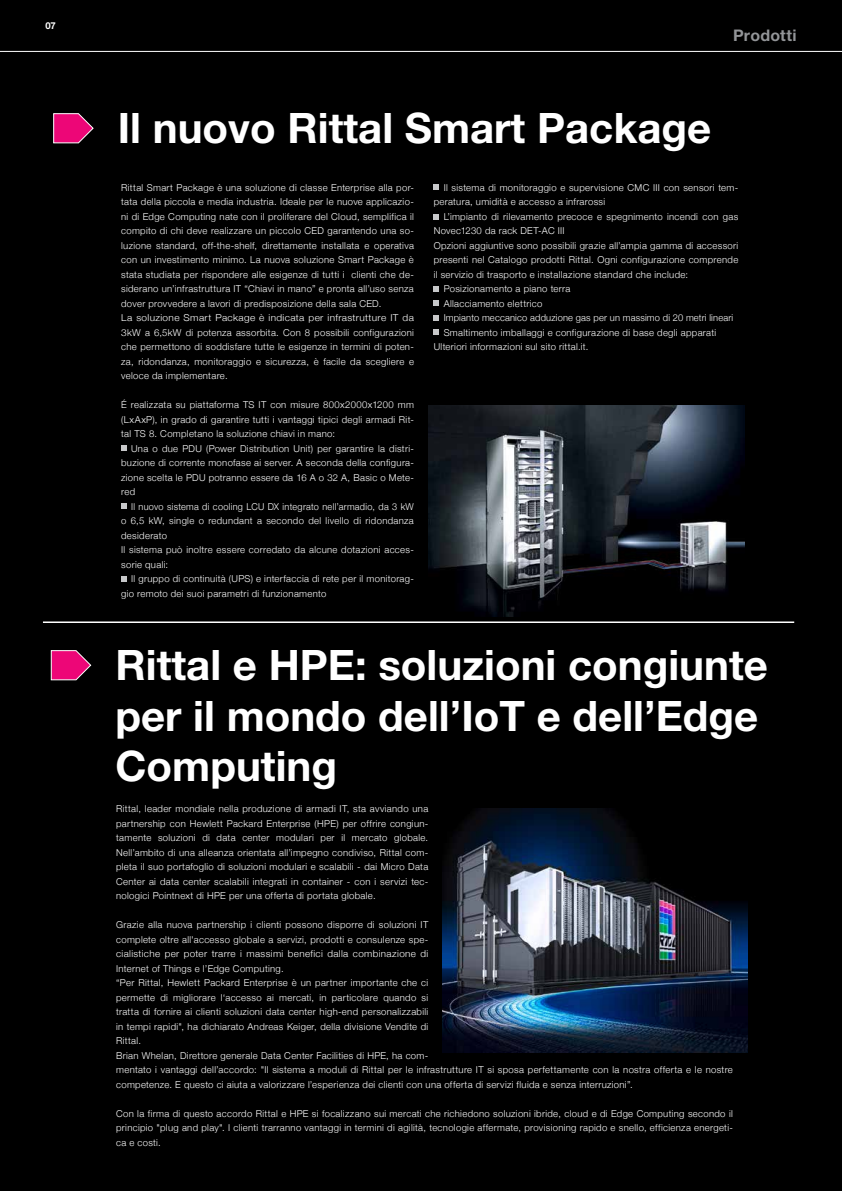
<style>
.page{position:relative;width:842px;height:1191px;background:#000}
.page>*{position:absolute;margin:0;border:0;box-sizing:border-box;transform-origin:0 0}
.t1{font:700 42px/50.4px "Helvetica Neue LT Std";color:#fff}
.t2{font:700 16px "Helvetica Neue LT Std";letter-spacing:.015em;color:#939598}
.t3{font:300 9.5px/14.5px "Helvetica Neue";letter-spacing:.035em;color:#fff}
.t4{font:700 9.5px "Helvetica Neue LT Std";color:#fff}
</style>
<div class="page">
<svg style="left:53px;top:113px;width:41px;height:30px"></svg>
<svg style="left:122px;top:446px;width:5px;height:5px"></svg>
<svg style="left:122px;top:503px;width:5px;height:6px"></svg>
<svg style="left:122px;top:576px;width:5px;height:5px"></svg>
<img style="left:429px;top:405px;width:315px;height:212px">
<img style="left:442px;top:809px;width:305px;height:243px">
<hr style="left:43px;top:621px;width:751px;height:2px;background:#fff">
<svg style="left:51px;top:650px;width:40px;height:30px"></svg>
<svg style="left:434px;top:185px;width:5px;height:5px"></svg>
<svg style="left:434px;top:214px;width:5px;height:5px"></svg>
<svg style="left:434px;top:286px;width:5px;height:5px"></svg>
<svg style="left:434px;top:301px;width:5px;height:5px"></svg>
<svg style="left:434px;top:315px;width:5px;height:5px"></svg>
<svg style="left:434px;top:330px;width:5px;height:5px"></svg>
<hr style="left:0;top:51px;width:842px;height:1px;background:#fff">
<p class="t4" style="left:45px;top:20px;width:12px">07</p>
<h2 class="t2" style="left:738px;top:15px;width:65px">Prodotti</h2>
<h2 class="t2" style="left:733px;top:26px;width:65px">Prodotti</h2>
<h1 class="t1" style="left:118px;top:102px;width:595px">Il nuovo Rittal Smart Package</h1>
<p class="t3" style="left:121px;top:179px;width:294px">Rittal Smart Package è una soluzione di classe Enterprise alla por&shy;tata della piccola e media industria. Ideale per le nuove applicazio&shy;ni di Edge Computing nate con il proliferare del Cloud, semplifica il compito di chi deve realizzare un piccolo CED garantendo una so&shy;luzione standard, off-the-shelf, direttamente installata e operativa con un investimento minimo. La nuova soluzione Smart Package è stata studiata per rispondere alle esigenze di tutti i clienti che de&shy;siderano un’infrastruttura IT “Chiavi in mano” e pronta all’uso senza dover provvedere a lavori di predisposizione della sala CED.<br>La soluzione Smart Package è indicata per infrastrutture IT da 3kW a 6,5kW di potenza assorbita. Con 8 possibili configurazioni che permettono di soddisfare tutte le esigenze in termini di poten&shy;za, ridondanza, monitoraggio e sicurezza, è facile da scegliere e veloce da implementare.</p>
<p class="t3" style="left:121px;top:397px;width:294px;text-align:justify">É realizzata su piattaforma TS IT con misure 800x2000x1200 mm (LxAxP), in grado di garantire tutti i vantaggi tipici degli armadi Rit&shy;tal TS 8. Completano la soluzione chiavi in mano:</p>
<p class="t3" style="left:121px;top:440px;width:294px;text-align:justify">• Una o due PDU (Power Distribution Unit) per garantire la distri&shy;buzione di corrente monofase ai server. A seconda della configura&shy;zione scelta le PDU potranno essere da 16 A o 32 A, Basic o Mete&shy;red</p>
<p class="t3" style="left:121px;top:498px;width:294px">• Il nuovo sistema di cooling LCU DX integrato nell’armadio, da 3 kW o 6,5 kW, single o redundant a secondo del livello di ridondanza desiderato<br>Il sistema può inoltre essere corredato da alcune dotazioni acces&shy;sorie quali:</p>
<p class="t3" style="left:121px;top:571px;width:294px">• Il gruppo di continuità (UPS) e interfaccia di rete per il monitorag&shy;gio remoto dei suoi parametri di funzionamento</p>
<p class="t3" style="left:434px;top:179px;width:306px">• Il sistema di monitoraggio e supervisione CMC III con sensori tem&shy;peratura, umidità e accesso a infrarossi</p>
<p class="t3" style="left:434px;top:208px;width:306px">• L’impianto di rilevamento precoce e spegnimento incendi con gas Novec1230 da rack DET-AC III<br>Opzioni aggiuntive sono possibili grazie all’ampia gamma di accessori presenti nel Catalogo prodotti Rittal. Ogni configurazione comprende il servizio di trasporto e installazione standard che include:</p>
<p class="t3" style="left:434px;top:281px;width:138px">• Posizionamento a piano terra</p>
<p class="t3" style="left:434px;top:295px;width:110px">• Allacciamento elettrico</p>
<p class="t3" style="left:434px;top:310px;width:301px">• Impianto meccanico adduzione gas per un massimo di 20 metri lineari</p>
<p class="t3" style="left:434px;top:324px;width:284px">• Smaltimento imballaggi e configurazione di base degli apparati<br>Ulteriori informazioni sul sito rittal.it.</p>
<h1 class="t1" style="left:116px;top:639px;width:654px">Rittal e HPE: soluzioni congiunte per il mondo dell’IoT e dell’Edge<br>Computing</h1>
<p class="t3" style="left:116px;top:801px;width:314px;text-align:justify">Rittal, leader mondiale nella produzione di armadi IT, sta avviando una partnership con Hewlett Packard Enterprise (HPE) per offrire congiun&shy;tamente soluzioni di data center modulari per il mercato globale.<br>Nell’ambito di una alleanza orientata all’impegno condiviso, Rittal com&shy;pleta il suo portafoglio di soluzioni modulari e scalabili - dai Micro Data Center ai data center scalabili integrati in container - con i servizi tec&shy;nologici Pointnext di HPE per una offerta di portata globale.</p>
<p class="t3" style="left:116px;top:917px;width:618px">Grazie alla nuova partnership i clienti possono disporre di soluzioni IT<br>complete oltre all'accesso globale a servizi, prodotti e consulenze spe-<br>cialistiche per poter trarre i massimi benefici dalla combinazione di<br>Internet of Things e l’Edge Computing.<br>“Per Rittal, Hewlett Packard Enterprise è un partner importante che ci<br>permette di migliorare l‘accesso ai mercati, in particolare quando si<br>tratta di fornire ai clienti soluzioni data center high-end personalizzabili<br>in tempi rapidi", ha dichiarato Andreas Keiger, della divisione Vendite di<br>Rittal.<br>Brian Whelan, Direttore generale Data Center Facilities di HPE, ha com-<br>mentato i vantaggi dell’accordo: "Il sistema a moduli di Rittal per le infrastrutture IT si sposa perfettamente con la nostra offerta e le nostre competenze. E questo ci aiuta a valorizzare l’esperienza dei clienti con una offerta di servizi fluida e senza interruzioni”.</p>
<p class="t3" style="left:116px;top:1105px;width:618px;text-align:justify">Con la firma di questo accordo Rittal e HPE si focalizzano sui mercati che richiedono soluzioni ibride, cloud e di Edge Computing secondo il principio "plug and play". I clienti trarranno vantaggi in termini di agilità, tecnologie affermate, provisioning rapido e snello, efficienza energeti&shy;ca e costi.</p>
</div>
